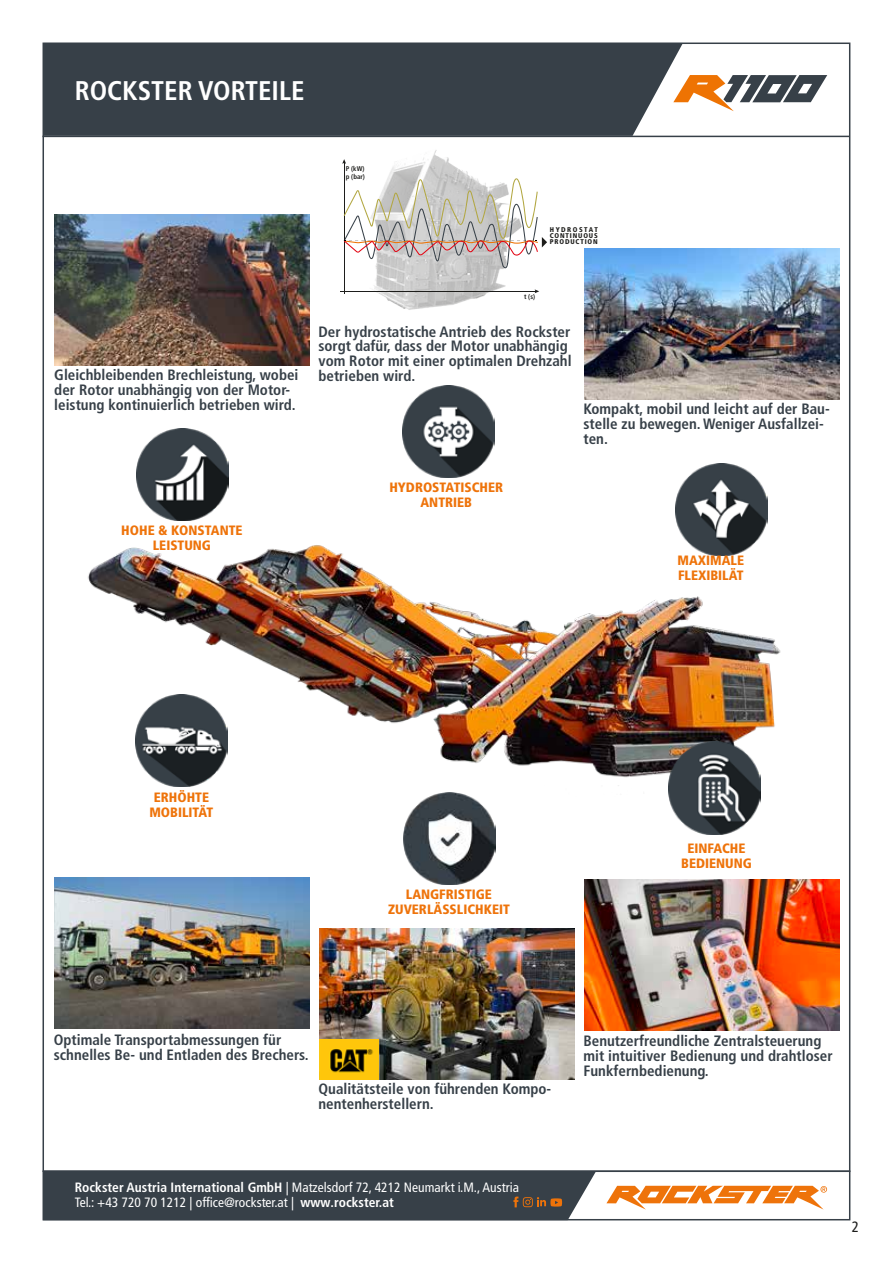
<style>
.page{position:relative;width:893px;height:1263px;background:#fff}
.page>*{position:absolute;margin:0;border:0;box-sizing:border-box;transform-origin:0 0}
.t1{font:700 condensed 27px "Frutiger LT Pro";color:#fff}
.t2{font:700 condensed 15px/14.9px "Frutiger LT Pro";color:#374048}
.t3{font:condensed 15px "Frutiger LT Pro";color:#1d1d1b}
.t4{font:900 condensed 13.5px/14.9px "Frutiger LT Pro";color:#ee730a;text-align:center}
.t5{font:condensed 13.5px/15.3px "Frutiger LT Pro";color:#fff}
.t6{font:900 condensed 6.9px/6px "Frutiger LT Pro";letter-spacing:.125em;color:#1d1d1b;text-align:justify}
.t7{font:700 condensed 6.9px/8.4px "Frutiger LT Pro";color:#1d1d1b}
.s1{font-weight:700}
</style>
<div class="page">
<hr style="left:43px;top:136px;width:807px;height:1px;background:#374048">
<div style="left:43px;top:1172px;width:553px;height:48px;background:#374048"></div>
<svg style="left:606px;top:1186px;width:221px;height:23px"></svg>
<div style="left:44px;top:43px;width:639px;height:93px;background:#374048"></div>
<svg style="left:673px;top:75px;width:154px;height:36px"></svg>
<hr style="left:43px;top:1170px;width:807px;height:2px;background:#374048">
<img style="left:88px;top:500px;width:693px;height:296px">
<img style="left:54px;top:214px;width:256px;height:151px">
<img style="left:54px;top:877px;width:256px;height:151px">
<img style="left:319px;top:928px;width:255px;height:151px">
<img style="left:584px;top:249px;width:255px;height:150px">
<img style="left:584px;top:879px;width:255px;height:151px">
<img style="left:676px;top:463px;width:92px;height:93px">
<img style="left:402px;top:385px;width:92px;height:92px">
<img style="left:403px;top:792px;width:93px;height:93px">
<img style="left:136px;top:429px;width:93px;height:92px">
<img style="left:668px;top:742px;width:92px;height:92px">
<img style="left:319px;top:1039px;width:59px;height:40px">
<img style="left:135px;top:694px;width:92px;height:92px">
<img style="left:374px;top:150px;width:132px;height:160px">
<hr style="left:344px;top:162px;width:1px;height:132px;background:#1d1d1b">
<svg style="left:342px;top:159px;width:4px;height:5px"></svg>
<hr style="left:340px;top:291px;width:196px;height:1px;background:#1d1d1b">
<svg style="left:344px;top:178px;width:203px;height:90px"></svg>
<h1 class="t1" style="left:75px;top:74px;width:231px">ROCKSTER VORTEILE</h1>
<p class="t2" style="left:54px;top:367px;width:246px">Gleichbleibenden Brechleistung, wobei der Rotor unabhängig von der Motor&shy;leistung kontinuierlich betrieben wird.</p>
<p class="t4" style="left:121px;top:523px;width:123px">HOHE &amp; KONSTANTE<br>LEISTUNG</p>
<p class="t7" style="left:346px;top:164px;width:21px">P (kW) p (bar)</p>
<p class="t6" style="left:550px;top:227px;width:49px">HYDROSTAT CONTINUOUS PRODUCTION</p>
<p class="t7" style="left:524px;top:293px;width:13px">t (s)</p>
<p class="t2" style="left:318px;top:324px;width:255px">Der hydrostatische Antrieb des Rockster sorgt dafür, dass der Motor unabhängig vom Rotor mit einer optimalen Drehzahl betrieben wird.</p>
<p class="t2" style="left:583px;top:401px;width:248px">Kompakt, mobil und leicht auf der Bau&shy;stelle zu bewegen. Weniger Ausfallzei&shy;ten.</p>
<p class="t4" style="left:389px;top:480px;width:115px">HYDROSTATISCHER<br>ANTRIEB</p>
<p class="t4" style="left:677px;top:552px;width:68px;text-align:left">MAXIMALE<br>FLEXIBILÄT</p>
<p class="t4" style="left:149px;top:790px;width:65px">ERHÖHTE<br>MOBILITÄT</p>
<p class="t4" style="left:388px;top:886px;width:123px">LANGFRISTIGE<br>ZUVERLÄSSLICHKEIT</p>
<p class="t4" style="left:681px;top:841px;width:72px">EINFACHE<br>BEDIENUNG</p>
<p class="t2" style="left:54px;top:1032px;width:256px">Optimale Transportabmessungen für schnelles Be- und Entladen des Brechers.</p>
<p class="t2" style="left:583px;top:1034px;width:251px">Benutzerfreundliche Zentralsteuerung mit intuitiver Bedienung und drahtloser<br>Funkfernbedienung.</p>
<p class="t2" style="left:318px;top:1081px;width:234px">Qualitätsteile von führenden Kompo&shy;nentenherstellern.</p>
<p class="t5" style="left:75px;top:1179px;width:446px"><span class="s1">Rockster Austria International GmbH</span> | Matzelsdorf 72, 4212 Neumarkt i.M., Austria<br>Tel.: +43 720 70 1212 | office@rockster.at | <span class="s1">www.rockster.at</span></p>
<p class="t3" style="left:852px;top:1218px;width:9px">2</p>
</div>
